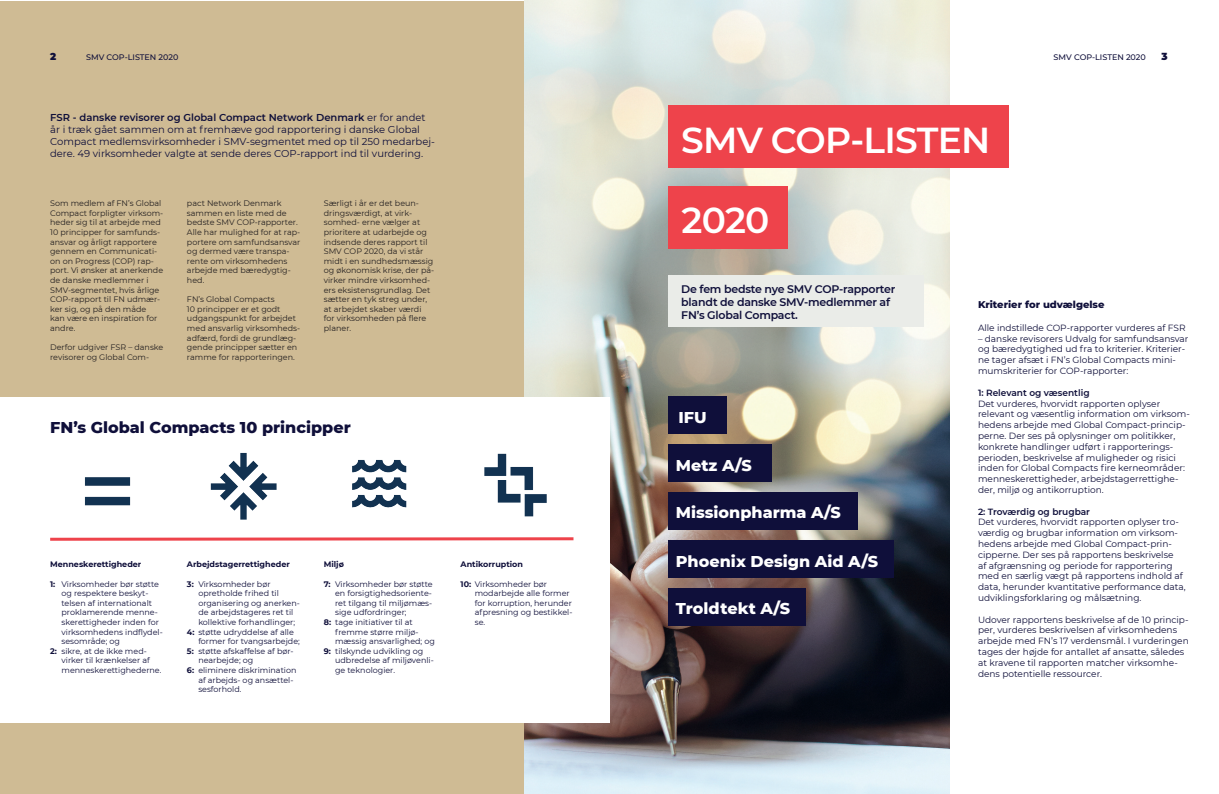
<style>
.page{position:relative;width:1219px;height:794px;background:#fff}
.page>*{position:absolute;margin:0;border:0;box-sizing:border-box;transform-origin:0 0}
.t1{font:600 36px "Montserrat";letter-spacing:-.02em;color:#fff}
.t2{font:800 16px "Montserrat";color:#fff}
.t3{font:800 16px "Montserrat";color:#0f0f3a}
.t4{font:600 11px/13.2px "Montserrat";letter-spacing:-.02em;color:#0f0f3a}
.t5{font:10px/12px "Montserrat";color:#0f0f3a}
.t6{font:800 10px "Montserrat";color:#0f0f3a}
.t7{font:900 10px "Montserrat";color:#0f0f3a}
.t8{font:9px/10.8px "Montserrat";color:#0f0f3a}
.t9{font:600 9px "Montserrat";color:#0f0f3a}
.t10{font:8px/9.6px "Montserrat";color:#231f20}
.t11{font:8px/9.6px "Montserrat";color:#0f0f3a}
.t12{font:700 8px "Montserrat";color:#0f0f3a}
.t13{font:500 8px "Montserrat";color:#0f0f3a}
.s1{font-weight:600}
.s2{font-weight:700}
</style>
<div class="page">
<div style="left:0;top:1px;width:609px;height:792px;background:#cfbb94"></div>
<img style="left:524px;top:0;width:426px;height:794px">
<div style="left:0;top:397px;width:609px;height:325px;background:#fff"></div>
<div style="left:668px;top:105px;width:341px;height:63px;background:#ee434b"></div>
<div style="left:669px;top:186px;width:119px;height:62px;background:#ee434b"></div>
<div style="left:668px;top:274px;width:256px;height:52px;background:#eaece8"></div>
<div style="left:668px;top:445px;width:103px;height:37px;background:#0f0f3a"></div>
<div style="left:668px;top:492px;width:190px;height:37px;background:#0f0f3a"></div>
<div style="left:668px;top:397px;width:59px;height:37px;background:#0f0f3a"></div>
<div style="left:668px;top:540px;width:226px;height:37px;background:#0f0f3a"></div>
<div style="left:668px;top:588px;width:138px;height:37px;background:#0f0f3a"></div>
<svg style="left:50px;top:537px;width:524px;height:4px;background:#f27177"></svg>
<img style="left:484px;top:453px;width:63px;height:64px">
<img style="left:352px;top:459px;width:55px;height:49px">
<img style="left:85px;top:477px;width:46px;height:29px">
<img style="left:210px;top:452px;width:67px;height:68px">
<p class="t7" style="left:50px;top:49px;width:8px">2</p>
<p class="t13" style="left:86px;top:51px;width:94px">SMV COP-LISTEN 2020</p>
<p class="t13" style="left:1054px;top:51px;width:94px">SMV COP-LISTEN 2020</p>
<p class="t7" style="left:1162px;top:49px;width:8px">3</p>
<p class="t5" style="left:50px;top:111px;width:386px"><span class="s1">FSR - danske revisorer og Global Compact Network Denmark</span> er for andet år i træk gået sammen om at fremhæve god rapportering i danske Global Compact medlemsvirksomheder i SMV-segmentet med op til 250 medarbej&shy;dere. 49 virksomheder valgte at sende deres COP-rapport ind til vurdering.</p>
<p class="t10" style="left:50px;top:198px;width:115px">Som medlem af FN’s Global<br>Compact forpligter virksom&shy;heder sig til at arbejde med<br>10 principper for samfunds&shy;ansvar og årligt rapportere gennem en Communicati&shy;on on Progress (COP) rap&shy;port. Vi ønsker at anerkende de danske medlemmer i<br>SMV-segmentet, hvis årlige<br>COP-rapport til FN udmær&shy;ker sig, og på den måde<br>kan være en inspiration for andre.</p>
<p class="t10" style="left:50px;top:342px;width:115px">Derfor udgiver FSR – danske revisorer og Global Com-</p>
<p class="t10" style="left:187px;top:198px;width:115px">pact Network Denmark sammen en liste med de bedste SMV COP-rapporter.<br>Alle har mulighed for at rap&shy;portere om samfundsansvar og dermed være transpa&shy;rente om virksomhedens arbejde med bæredygtig&shy;hed.</p>
<p class="t10" style="left:187px;top:294px;width:115px">FN’s Global Compacts<br>10 principper er et godt udgangspunkt for arbejdet med ansvarlig virksomheds&shy;adfærd, fordi de grundlæg&shy;gende principper sætter en ramme for rapporteringen.</p>
<p class="t10" style="left:324px;top:198px;width:112px">Særligt i år er det beun&shy;dringsværdigt, at virk&shy;somhed- erne vælger at prioritere at udarbejde og indsende deres rapport til<br>SMV COP 2020, da vi står midt i en sundhedsmæssig og økonomisk krise, der på&shy;virker mindre virksomhed&shy;ers eksistensgrundlag. Det sætter en tyk streg under, at arbejdet skaber værdi for virksomheden på flere planer.</p>
<h2 class="t3" style="left:50px;top:415px;width:302px">FN’s Global Compacts 10 principper</h2>
<p class="t12" style="left:50px;top:558px;width:93px">Menneskerettigheder</p>
<p class="t11" style="left:50px;top:578px;width:110px"><span class="s2">1:</span> Virksomheder bør støtte</p>
<p class="t11" style="left:62px;top:588px;width:88px">og respektere beskyt-</p>
<p class="t11" style="left:62px;top:598px;width:92px">telsen af internationalt</p>
<p class="t11" style="left:62px;top:607px;width:98px">proklamerende menne-</p>
<p class="t11" style="left:62px;top:617px;width:99px">skerettigheder inden for</p>
<p class="t11" style="left:62px;top:626px;width:103px">virksomhedens indflydel-</p>
<p class="t11" style="left:62px;top:636px;width:60px">sesområde; og</p>
<p class="t11" style="left:50px;top:646px;width:98px"><span class="s2">2:</span> sikre, at de ikke med-</p>
<p class="t11" style="left:62px;top:655px;width:90px">virker til krænkelser af</p>
<p class="t11" style="left:62px;top:665px;width:101px">menneskerettighederne.</p>
<p class="t12" style="left:187px;top:558px;width:104px">Arbejdstagerrettigheder</p>
<p class="t11" style="left:187px;top:578px;width:85px"><span class="s2">3:</span> Virksomheder bør</p>
<p class="t11" style="left:198px;top:588px;width:82px">opretholde frihed til</p>
<p class="t11" style="left:198px;top:598px;width:103px">organisering og anerken-</p>
<p class="t11" style="left:198px;top:607px;width:97px">de arbejdstageres ret til</p>
<p class="t11" style="left:198px;top:617px;width:98px">kollektive forhandlinger;</p>
<p class="t11" style="left:187px;top:626px;width:108px"><span class="s2">4:</span> støtte udryddelse af alle</p>
<p class="t11" style="left:198px;top:636px;width:103px">former for tvangsarbejde;</p>
<p class="t11" style="left:187px;top:646px;width:108px"><span class="s2">5:</span> støtte afskaffelse af bør-</p>
<p class="t11" style="left:198px;top:655px;width:57px">nearbejde; og</p>
<p class="t11" style="left:187px;top:665px;width:111px"><span class="s2">6:</span> eliminere diskrimination</p>
<p class="t11" style="left:198px;top:674px;width:97px">af arbejds- og ansættel-</p>
<p class="t11" style="left:198px;top:684px;width:45px">sesforhold.</p>
<p class="t12" style="left:324px;top:558px;width:22px">Miljø</p>
<p class="t11" style="left:324px;top:578px;width:110px"><span class="s2">7:</span> Virksomheder bør støtte</p>
<p class="t11" style="left:335px;top:588px;width:98px">en forsigtighedsoriente-</p>
<p class="t11" style="left:335px;top:598px;width:99px">ret tilgang til miljømæs-</p>
<p class="t11" style="left:335px;top:607px;width:73px">sige udfordringer;</p>
<p class="t11" style="left:324px;top:617px;width:90px"><span class="s2">8:</span> tage initiativer til at</p>
<p class="t11" style="left:335px;top:626px;width:85px">fremme større miljø-</p>
<p class="t11" style="left:335px;top:636px;width:101px">mæssig ansvarlighed; og</p>
<p class="t11" style="left:324px;top:646px;width:101px"><span class="s2">9:</span> tilskynde udvikling og</p>
<p class="t11" style="left:335px;top:655px;width:100px">udbredelse af miljøvenli-</p>
<p class="t11" style="left:335px;top:665px;width:61px">ge teknologier.</p>
<p class="t12" style="left:461px;top:558px;width:64px">Antikorruption</p>
<p class="t11" style="left:475px;top:578px;width:99px;text-indent:-14px"><span class="s2">10:</span> Virksomheder bør modarbejde alle former for korruption, herunder afpresning og bestikkel&shy;se.</p>
<h1 class="t1" style="left:681px;top:114px;width:310px">SMV COP-LISTEN</h1>
<h1 class="t1" style="left:681px;top:195px;width:89px">2020</h1>
<p class="t4" style="left:681px;top:282px;width:216px">De fem bedste nye SMV COP-rapporter blandt de danske SMV-medlemmer af<br>FN’s Global Compact.</p>
<h2 class="t2" style="left:678px;top:405px;width:30px">IFU</h2>
<h2 class="t2" style="left:676px;top:453px;width:77px">Metz A/S</h2>
<h2 class="t2" style="left:676px;top:500px;width:167px">Missionpharma A/S</h2>
<h2 class="t2" style="left:676px;top:549px;width:204px">Phoenix Design Aid A/S</h2>
<h2 class="t2" style="left:676px;top:596px;width:116px">Troldtekt A/S</h2>
<p class="t6" style="left:978px;top:297px;width:128px">Kriterier for udvælgelse</p>
<p class="t8" style="left:978px;top:322px;width:209px">Alle indstillede COP-rapporter vurderes af FSR</p>
<p class="t8" style="left:978px;top:333px;width:212px">– danske revisorers Udvalg for samfundsansvar og bæredygtighed ud fra to kriterier. Kriterier&shy;ne tager afsæt i FN’s Global Compacts mini&shy;mumskriterier for COP-rapporter:</p>
<p class="t9" style="left:978px;top:386px;width:113px">1: Relevant og væsentlig</p>
<p class="t8" style="left:978px;top:397px;width:213px">Det vurderes, hvorvidt rapporten oplyser relevant og væsentlig information om virksom&shy;hedens arbejde med Global Compact-princip&shy;perne. Der ses på oplysninger om politikker, konkrete handlinger udført i rapporterings&shy;perioden, beskrivelse af muligheder og risici inden for Global Compacts fire kerneområder: menneskerettigheder, arbejdstagerrettighe&shy;der, miljø og antikorruption.</p>
<p class="t9" style="left:978px;top:505px;width:113px">2: Troværdig og brugbar</p>
<p class="t8" style="left:978px;top:516px;width:209px">Det vurderes, hvorvidt rapporten oplyser tro&shy;værdig og brugbar information om virksom&shy;hedens arbejde med Global Compact-prin&shy;cipperne. Der ses på rapportens beskrivelse<br>af afgrænsning og periode for rapportering med en særlig vægt på rapportens indhold af data, herunder kvantitative performance data, udviklingsforklaring og målsætning.</p>
<p class="t8" style="left:978px;top:613px;width:212px">Udover rapportens beskrivelse af de 10 princip&shy;per, vurderes beskrivelsen af virksomhedens arbejde med FN’s 17 verdensmål. I vurderingen tages der højde for antallet af ansatte, således at kravene til rapporten matcher virksomhe&shy;dens potentielle ressourcer.</p>
</div>
